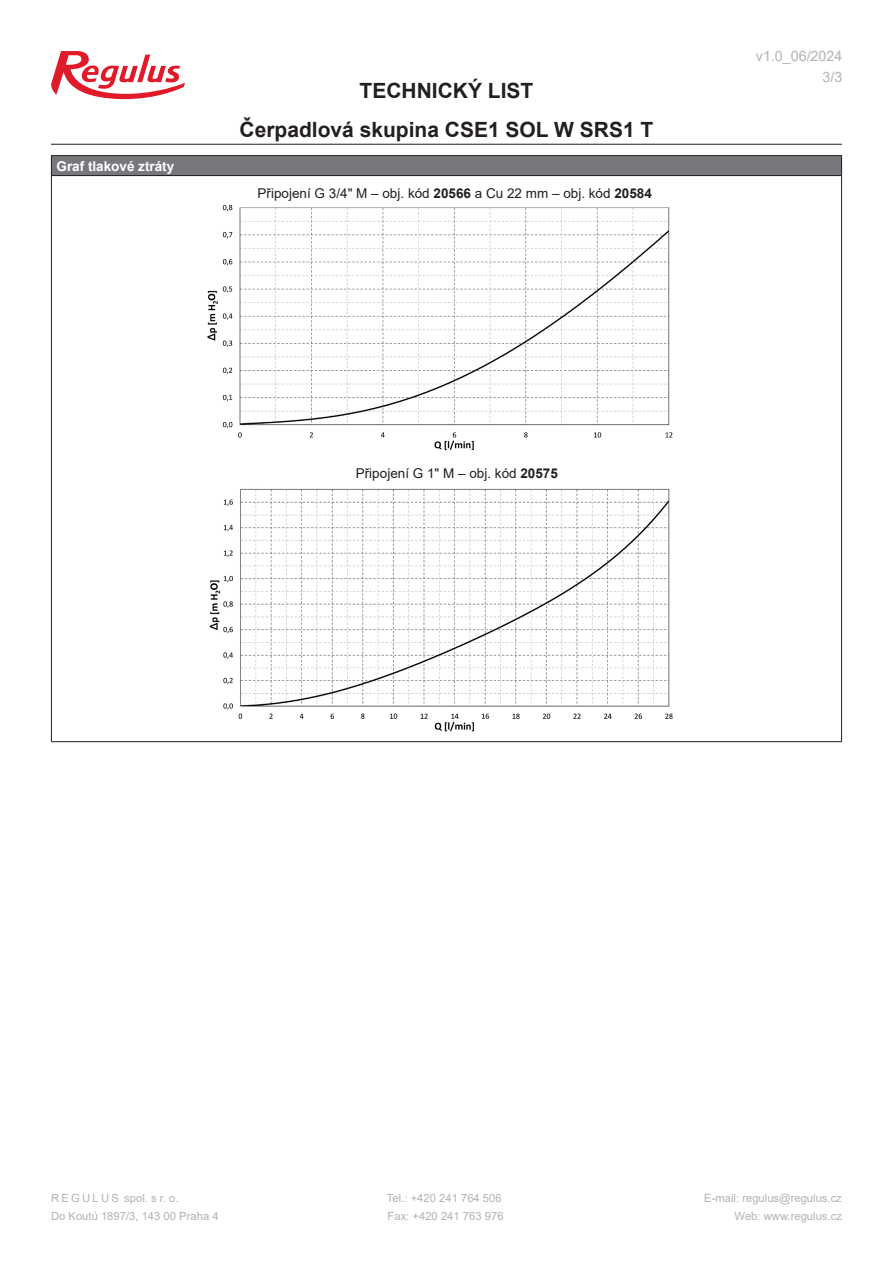
<style>
.page{position:relative;width:893px;height:1263px;background:#fff}
.page>*{position:absolute;margin:0;border:0;box-sizing:border-box;transform-origin:0 0}
.t1{font:700 21px/39.3px "Arial";color:#231f20;text-align:center}
.t2{font:14.25px "Arial";color:#b2b3b7}
.Text{font:13.5px "Arial";color:#231f20}
.t3{font:700 13.5px "Arial";color:#fff}
.t4{font:11.25px "Arial";color:#b2b3b7}
.t5{font:11.25px "Arial";letter-spacing:.2em;color:#b2b3b7}
.s1{font-weight:700}
</style>
<div class="page">
<svg style="left:51px;top:51px;width:134px;height:48px"></svg>
<hr style="left:51px;top:144px;width:791px;height:1px;background:#231f20">
<div style="left:51px;top:156px;width:791px;height:20px;background:#76787b"></div>
<svg style="left:841px;top:156px;width:1px;height:19px"></svg>
<hr style="left:51px;top:155px;width:791px;height:1px;background:#231f20">
<svg style="left:51px;top:156px;width:1px;height:19px"></svg>
<hr style="left:51px;top:175px;width:791px;height:1px;background:#231f20">
<hr style="left:51px;top:176px;width:1px;height:565px;background:#231f20">
<hr style="left:51px;top:741px;width:791px;height:1px;background:#231f20">
<hr style="left:841px;top:176px;width:1px;height:565px;background:#231f20">
<img style="left:207px;top:204px;width:466px;height:246px">
<img style="left:209px;top:488px;width:464px;height:244px">
<p class="t3" style="left:57px;top:156px;width:119px">Graf tlakové ztráty</p>
<h1 class="t1" style="left:240px;top:71px;width:415px">TECHNICKÝ LIST<br>Čerpadlová skupina CSE1 SOL W SRS1 T</h1>
<p class="Text" style="left:258px;top:184px;width:396px">Připojení G 3/4" M – obj. kód <span class="s1">20566</span> a Cu 22 mm – obj. kód <span class="s1">20584</span></p>
<p class="t2" style="left:756px;top:47px;width:88px">v1.0_06/2024</p>
<p class="t2" style="left:822px;top:68px;width:21px">3/3</p>
<p class="Text" style="left:356px;top:464px;width:204px">Připojení G 1" M – obj. kód <span class="s1">20575</span></p>
<p class="t5" style="left:51px;top:1190px;width:129px">REGULUS spol. s r. o.</p>
<p class="t4" style="left:387px;top:1190px;width:116px">Tel.: +420 241 764 506</p>
<p class="t4" style="left:704px;top:1190px;width:139px">E-mail: regulus@regulus.cz</p>
<p class="t4" style="left:51px;top:1209px;width:169px">Do Koutů 1897/3, 143 00 Praha 4</p>
<p class="t4" style="left:388px;top:1209px;width:118px">Fax: +420 241 763 976</p>
<p class="t4" style="left:735px;top:1209px;width:109px">Web: www.regulus.cz</p>
</div>
